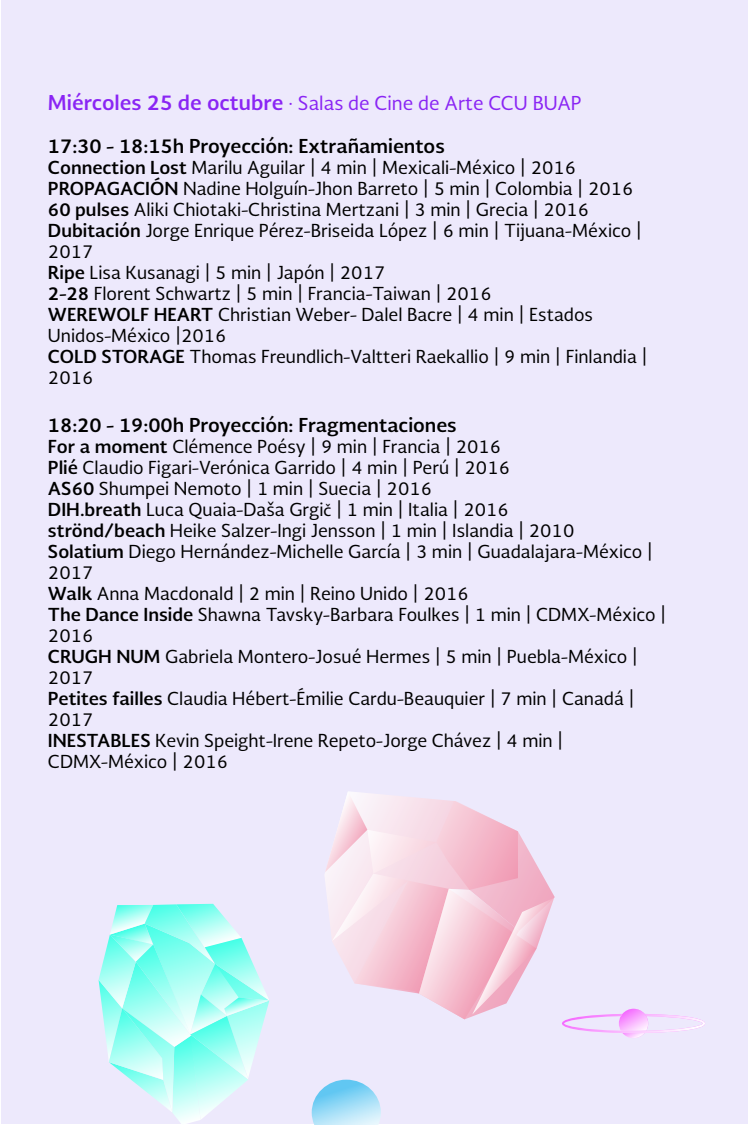
<style>
.page{position:relative;width:750px;height:1125px;background:#fff}
.page>*{position:absolute;margin:0;border:0;box-sizing:border-box;transform-origin:0 0}
.t1{font:700 18.75px "Soberana Sans";color:#000}
.t2{font:18.75px "Soberana Sans";color:#8a25f4}
.t3{font:17.5px/21px "Soberana Sans";color:#000}
.s1{font-weight:700;font-size:20px}
.s2{font-weight:700}
.s3{font-family:"Myriad Pro"}
</style>
<div class="page">
<div style="left:1px;top:1px;width:747px;height:1123px;background:#ede9fc"></div>
<svg style="left:99px;top:904px;width:170px;height:220px"></svg>
<svg style="left:325px;top:791px;width:229px;height:228px"></svg>
<svg style="left:562px;top:1009px;width:143px;height:29px"></svg>
<svg style="left:312px;top:1080px;width:69px;height:45px"></svg>
<p class="t2" style="left:48px;top:90px;width:535px"><span class="s1">Miércoles 25 de octubre</span> · Salas de Cine de Arte CCU BUAP</p>
<p class="t1" style="left:48px;top:133px;width:398px">17:30 - 18:15h Proyección: Extrañamientos</p>
<p class="t3" style="left:48px;top:157px;width:601px"><span class="s2">Connection Lost</span> Marilu Aguilar | 4 min | Mexicali-México | 2016<br><span class="s2">PROPAGACIÓN</span> Nadine Holguín-Jhon Barreto | 5 min | Colombia | 2016<br><span class="s2">60 pulses</span> Aliki Chiotaki-Christina Mertzani | 3 min | Grecia | 2016<br><span class="s2">Dubitación</span> Jorge Enrique Pérez-Briseida López | 6 min | Tijuana-México | 2017<br><span class="s2">Ripe</span> Lisa Kusanagi | 5 min | Japón | 2017<br><span class="s2">2-28</span> Florent Schwartz | 5 min | Francia-Taiwan | 2016<br><span class="s2">WEREWOLF HEART</span> Christian Weber- Dalel Bacre | 4 min | Estados Unidos-México |2016<br><span class="s2">COLD STORAGE</span> Thomas Freundlich-Valtteri Raekallio | 9 min | Finlandia | 2016</p>
<p class="t1" style="left:48px;top:412px;width:410px">18:20 - 19:00h Proyección: Fragmentaciones</p>
<p class="t3" style="left:48px;top:435px;width:620px"><span class="s2">For a moment</span> Clémence Poésy | 9 min | Francia | 2016<br><span class="s2">Plié</span> Claudio Figari-Verónica Garrido | 4 min | Perú | 2016<br><span class="s2">AS60</span> Shumpei Nemoto | 1 min | Suecia | 2016<br><span class="s2">DIH.breath</span> Luca Quaia-Daša Grgi<span class="s3">č</span> | 1 min | Italia | 2016<br><span class="s2">strönd/beach</span> Heike Salzer-Ingi Jensson | 1 min | Islandia | 2010<br><span class="s2">Solatium</span> Diego Hernández-Michelle García | 3 min | Guadalajara-México | 2017<br><span class="s2">Walk</span> Anna Macdonald | 2 min | Reino Unido | 2016<br><span class="s2">The Dance Inside</span> Shawna Tavsky-Barbara Foulkes | 1 min | CDMX-México | 2016<br><span class="s2">CRUGH NUM</span> Gabriela Montero-Josué Hermes | 5 min | Puebla-México | 2017<br><span class="s2">Petites failles</span> Claudia Hébert-Émilie Cardu-Beauquier | 7 min | Canadá | 2017<br><span class="s2">INESTABLES</span> Kevin Speight-Irene Repeto-Jorge Chávez | 4 min | CDMX-México | 2016</p>
</div>
